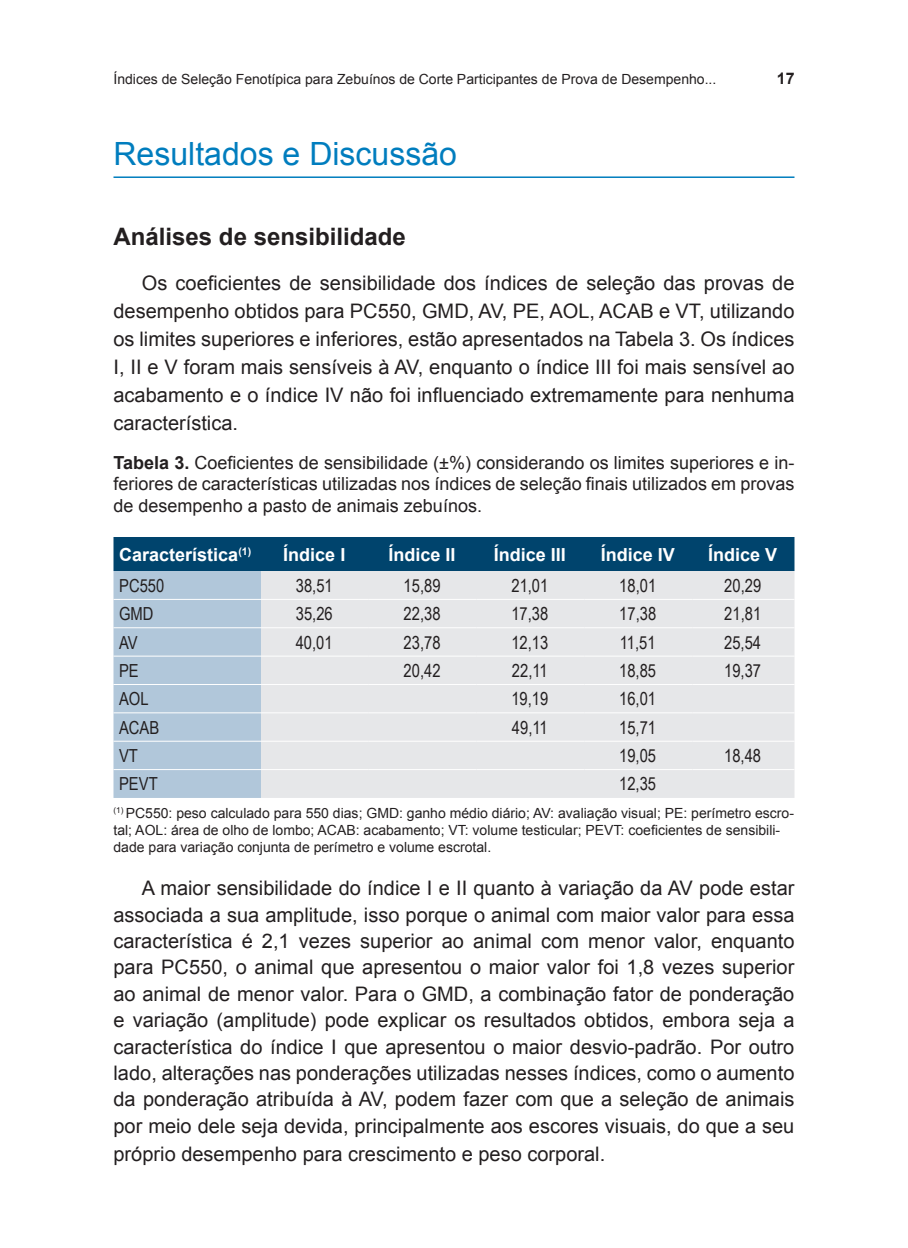
<style>
.page{position:relative;width:908px;height:1248px;background:#fff}
.page>*{position:absolute;margin:0;border:0;box-sizing:border-box;transform-origin:0 0}
.t1{font:32px "Arial";color:#007dbe}
.t2{font:700 24px "Arial";color:#231f20}
.t3{font:20px/26.6px "Arial";color:#231f20;text-align:justify}
.t4{font:18px/21.6px "Arial";color:#231f20;text-align:justify}
.t5{font:18px "Arial Narrow";color:#231f20}
.t6{font:700 18px "Arial";color:#fff}
.t7{font:700 16px "Arial";color:#231f20}
.t8{font:14px/16.8px "Arial";color:#231f20}
.s1{font-weight:700}
</style>
<div class="page">
<hr style="left:113px;top:176px;width:681px;height:2px;background:#007dbe">
<svg style="left:113px;top:537px;width:681px;height:260px;background:#6790ac"></svg>
<div style="left:261px;top:571px;width:533px;height:226px;background:#e6e7e9"></div>
<hr style="left:113px;top:599px;width:148px;height:1px;background:#fff">
<hr style="left:261px;top:599px;width:108px;height:1px;background:#fff">
<hr style="left:369px;top:599px;width:107px;height:1px;background:#fff">
<hr style="left:476px;top:599px;width:108px;height:1px;background:#fff">
<hr style="left:584px;top:599px;width:108px;height:1px;background:#fff">
<hr style="left:692px;top:599px;width:102px;height:1px;background:#fff">
<hr style="left:113px;top:627px;width:148px;height:1px;background:#fff">
<hr style="left:261px;top:627px;width:108px;height:1px;background:#fff">
<hr style="left:369px;top:627px;width:107px;height:1px;background:#fff">
<hr style="left:476px;top:627px;width:108px;height:1px;background:#fff">
<hr style="left:584px;top:627px;width:108px;height:1px;background:#fff">
<hr style="left:692px;top:627px;width:102px;height:1px;background:#fff">
<hr style="left:113px;top:655px;width:148px;height:1px;background:#fff">
<hr style="left:261px;top:655px;width:108px;height:1px;background:#fff">
<hr style="left:369px;top:655px;width:107px;height:1px;background:#fff">
<hr style="left:476px;top:655px;width:108px;height:1px;background:#fff">
<hr style="left:584px;top:655px;width:108px;height:1px;background:#fff">
<hr style="left:692px;top:655px;width:102px;height:1px;background:#fff">
<hr style="left:113px;top:684px;width:148px;height:1px;background:#fff">
<hr style="left:261px;top:684px;width:108px;height:1px;background:#fff">
<hr style="left:369px;top:684px;width:107px;height:1px;background:#fff">
<hr style="left:476px;top:684px;width:108px;height:1px;background:#fff">
<hr style="left:584px;top:684px;width:108px;height:1px;background:#fff">
<hr style="left:692px;top:684px;width:102px;height:1px;background:#fff">
<hr style="left:113px;top:712px;width:148px;height:1px;background:#fff">
<hr style="left:261px;top:712px;width:108px;height:1px;background:#fff">
<hr style="left:369px;top:712px;width:107px;height:1px;background:#fff">
<hr style="left:476px;top:712px;width:108px;height:1px;background:#fff">
<hr style="left:584px;top:712px;width:108px;height:1px;background:#fff">
<hr style="left:692px;top:712px;width:102px;height:1px;background:#fff">
<hr style="left:113px;top:740px;width:148px;height:1px;background:#fff">
<hr style="left:261px;top:740px;width:108px;height:1px;background:#fff">
<hr style="left:369px;top:740px;width:107px;height:1px;background:#fff">
<hr style="left:476px;top:740px;width:108px;height:1px;background:#fff">
<hr style="left:584px;top:740px;width:108px;height:1px;background:#fff">
<hr style="left:692px;top:740px;width:102px;height:1px;background:#fff">
<hr style="left:113px;top:769px;width:148px;height:1px;background:#fff">
<hr style="left:261px;top:769px;width:108px;height:1px;background:#fff">
<hr style="left:369px;top:769px;width:107px;height:1px;background:#fff">
<hr style="left:476px;top:769px;width:108px;height:1px;background:#fff">
<hr style="left:584px;top:769px;width:108px;height:1px;background:#fff">
<hr style="left:692px;top:769px;width:102px;height:1px;background:#fff">
<p class="t8" style="left:113px;top:70px;width:604px">Índices de Seleção Fenotípica para Zebuínos de Corte Participantes de Prova de Desempenho...</p>
<p class="t7" style="left:776px;top:67px;width:19px">17</p>
<h1 class="t1" style="left:113px;top:133px;width:345px">Resultados e Discussão</h1>
<p class="t2" style="left:113px;top:221px;width:294px">Análises de sensibilidade</p>
<p class="t3" style="left:113px;top:269px;width:682px;line-height:28px;text-indent:28px">Os coeficientes de sensibilidade dos índices de seleção das provas de desempenho obtidos para PC550, GMD, AV, PE, AOL, ACAB e VT, utilizando os limites superiores e inferiores, estão apresentados na Tabela 3. Os índices I, II e V foram mais sensíveis à AV, enquanto o índice III foi mais sensível ao acabamento e o índice IV não foi influenciado extremamente para nenhuma característica.</p>
<p class="t4" style="left:113px;top:452px;width:682px"><span class="s1">Tabela 3.</span> Coeficientes de sensibilidade (±%) considerando os limites superiores e in&shy;feriores de características utilizadas nos índices de seleção finais utilizados em provas de desempenho a pasto de animais zebuínos.</p>
<p class="t6" style="left:119px;top:542px;width:133px">Característica<sup>(1)</sup></p>
<p class="t6" style="left:283px;top:542px;width:64px">Índice I</p>
<p class="t6" style="left:388px;top:542px;width:69px">Índice II</p>
<p class="t6" style="left:493px;top:542px;width:74px">Índice III</p>
<p class="t6" style="left:600px;top:542px;width:76px">Índice IV</p>
<p class="t6" style="left:708px;top:542px;width:71px">Índice V</p>
<p class="t5" style="left:119px;top:572px;width:47px">PC550</p>
<p class="t5" style="left:296px;top:572px;width:38px">38,51</p>
<p class="t5" style="left:403px;top:572px;width:38px">15,89</p>
<p class="t5" style="left:511px;top:572px;width:38px">21,01</p>
<p class="t5" style="left:619px;top:572px;width:38px">18,01</p>
<p class="t5" style="left:724px;top:572px;width:38px">20,29</p>
<p class="t5" style="left:119px;top:600px;width:36px">GMD</p>
<p class="t5" style="left:296px;top:600px;width:38px">35,26</p>
<p class="t5" style="left:403px;top:600px;width:38px">22,38</p>
<p class="t5" style="left:511px;top:600px;width:38px">17,38</p>
<p class="t5" style="left:619px;top:600px;width:38px">17,38</p>
<p class="t5" style="left:724px;top:600px;width:38px">21,81</p>
<p class="t5" style="left:119px;top:629px;width:20px">AV</p>
<p class="t5" style="left:295px;top:629px;width:38px">40,01</p>
<p class="t5" style="left:403px;top:629px;width:38px">23,78</p>
<p class="t5" style="left:511px;top:629px;width:38px">12,13</p>
<p class="t5" style="left:619px;top:629px;width:37px">11,51</p>
<p class="t5" style="left:724px;top:629px;width:38px">25,54</p>
<p class="t5" style="left:119px;top:657px;width:21px">PE</p>
<p class="t5" style="left:403px;top:657px;width:38px">20,42</p>
<p class="t5" style="left:511px;top:657px;width:37px">22,11</p>
<p class="t5" style="left:619px;top:657px;width:38px">18,85</p>
<p class="t5" style="left:723px;top:657px;width:38px">19,37</p>
<p class="t5" style="left:119px;top:685px;width:31px">AOL</p>
<p class="t5" style="left:511px;top:685px;width:38px">19,19</p>
<p class="t5" style="left:619px;top:685px;width:38px">16,01</p>
<p class="t5" style="left:119px;top:714px;width:42px">ACAB</p>
<p class="t5" style="left:511px;top:714px;width:37px">49,11</p>
<p class="t5" style="left:619px;top:714px;width:38px">15,71</p>
<p class="t5" style="left:119px;top:742px;width:20px">VT</p>
<p class="t5" style="left:619px;top:742px;width:38px">19,05</p>
<p class="t5" style="left:723px;top:742px;width:38px">18,48</p>
<p class="t5" style="left:119px;top:770px;width:40px">PEVT</p>
<p class="t5" style="left:619px;top:770px;width:38px">12,35</p>
<p class="t8" style="left:113px;top:804px;width:681px"><sup>(1)</sup> PC550: peso calculado para 550 dias; GMD: ganho médio diário; AV: avaliação visual; PE: perímetro escro&shy;tal; AOL: área de olho de lombo; ACAB: acabamento; VT: volume testicular; PEVT: coeficientes de sensibili&shy;dade para variação conjunta de perímetro e volume escrotal.</p>
<p class="t3" style="left:113px;top:875px;width:682px;text-indent:28px">A maior sensibilidade do índice I e II quanto à variação da AV pode estar associada a sua amplitude, isso porque o animal com maior valor para essa característica é 2,1 vezes superior ao animal com menor valor, enquanto para PC550, o animal que apresentou o maior valor foi 1,8 vezes superior ao animal de menor valor. Para o GMD, a combinação fator de ponderação e variação (amplitude) pode explicar os resultados obtidos, embora seja a característica do índice I que apresentou o maior desvio-padrão. Por outro lado, alterações nas ponderações utilizadas nesses índices, como o aumento da ponderação atribuída à AV, podem fazer com que a seleção de animais por meio dele seja devida, principalmente aos escores visuais, do que a seu próprio desempenho para crescimento e peso corporal.</p>
</div>
